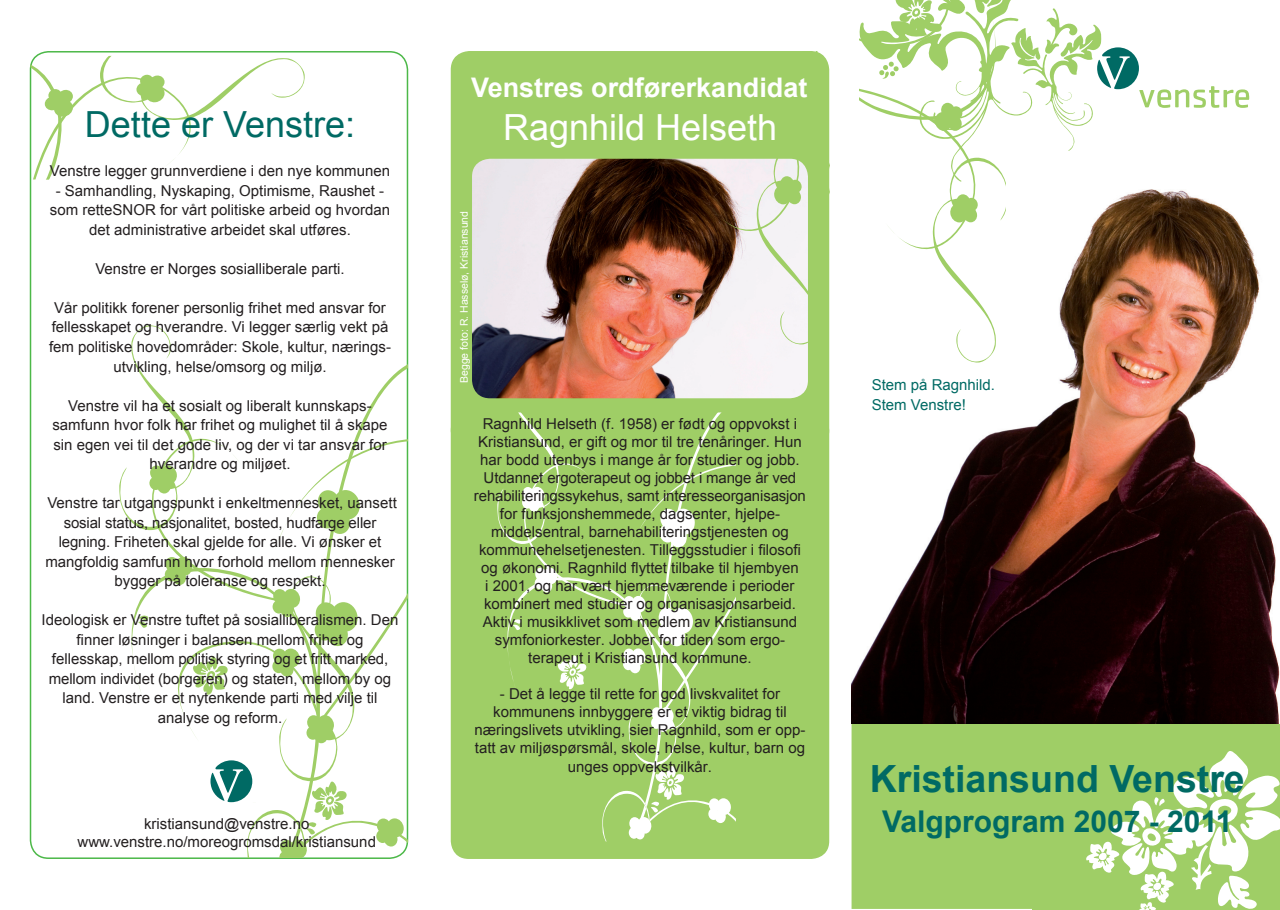
<style>
.page{position:relative;width:1280px;height:910px;background:#fff}
.page>*{position:absolute;margin:0;border:0;box-sizing:border-box;transform-origin:0 0}
.t1{font:700 37.5px "Arial";color:#006a64}
.t2{font:36px "Arial";color:#fff}
.t3{font:36px "Arial";color:#006a64}
.t4{font:700 30px "Arial";color:#006a64}
.t5{font:700 27px "Arial";color:#fff}
.t6{font:15px/18px "Arial";color:#231f20;text-align:center}
.t7{font:15px/19.5px "Arial";color:#006a64}
.t8{font:10.5px "Arial";color:#fff}
</style>
<div class="page">
<div style="left:851px;top:724px;width:429px;height:185px;background:#9fce66"></div>
<div style="left:451px;top:52px;width:377px;height:397px;background:#9fce66;border-radius:18px"></div>
<svg style="left:29px;top:55px;width:276px;height:129px"></svg>
<div style="left:451px;top:412px;width:378px;height:447px;background:#9fce66;border-radius:18px"></div>
<svg style="left:497px;top:412px;width:239px;height:430px"></svg>
<img style="left:473px;top:159px;width:335px;height:239px;border-radius:18px">
<svg style="left:696px;top:51px;width:133px;height:293px"></svg>
<div style="left:461px;top:78px;width:357px;height:33px;background:#9fce66"></div>
<svg style="left:119px;top:325px;width:288px;height:534px"></svg>
<img style="left:851px;top:244px;width:429px;height:480px">
<div style="left:1032px;top:746px;width:248px;height:164px;background:#9fce66"></div>
<svg style="left:1086px;top:751px;width:194px;height:159px"></svg>
<svg style="left:857px;top:0;width:392px;height:362px"></svg>
<h2 class="t3" style="left:85px;top:101px;width:272px">Dette er Venstre:</h2>
<p class="t6" style="left:50px;top:162px;width:342px">Venstre legger grunnverdiene i den nye kommunen</p>
<p class="t6" style="left:50px;top:181px;width:342px;line-height:19.5px">- Samhandling, Nyskaping, Optimisme, Raushet - som retteSNOR for vårt politiske arbeid og hvordan det administrative arbeidet skal utføres.</p>
<p class="t6" style="left:95px;top:260px;width:251px">Venstre er Norges sosialliberale parti.</p>
<p class="t6" style="left:49px;top:298px;width:343px;line-height:19.5px">Vår politikk forener personlig frihet med ansvar for fellesskapet og hverandre. Vi legger særlig vekt på fem politiske hovedområder: Skole, kultur, nærings&shy;utvikling, helse/omsorg og miljø.</p>
<p class="t6" style="left:52px;top:396px;width:337px;line-height:19.5px">Venstre vil ha et sosialt og liberalt kunnskaps&shy;samfunn hvor folk har frihet og mulighet til å skape sin egen vei til det gode liv, og der vi tar ansvar for hverandre og miljøet.</p>
<p class="t6" style="left:45px;top:493px;width:353px;line-height:19.5px">Venstre tar utgangspunkt i enkeltmennesket, uansett sosial status, nasjonalitet, bosted, hudfarge eller legning. Friheten skal gjelde for alle. Vi ønsker et mangfoldig samfunn hvor forhold mellom mennesker bygger på toleranse og respekt.</p>
<p class="t6" style="left:42px;top:610px;width:358px;line-height:19.5px">Ideologisk er Venstre tuftet på sosialliberalismen. Den finner løsninger i balansen mellom frihet og fellesskap, mellom politisk styring og et fritt marked, mellom individet (borgeren) og staten, mellom by og land. Venstre er et nytenkende parti med vilje til analyse og reform.</p>
<p class="t6" style="left:78px;top:815px;width:300px">kristiansund@venstre.no www.venstre.no/moreogromsdal/kristiansund</p>
<h3 class="t5" style="left:471px;top:70px;width:338px">Venstres ordførerkandidat</h3>
<p class="t8" style="left:457px;top:383px;width:174px;rotate:-90deg">Begge foto: R. Hasselø, Kristiansund</p>
<h2 class="t2" style="left:503px;top:104px;width:276px">Ragnhild Helseth</h2>
<p class="t6" style="left:474px;top:415px;width:333px">Ragnhild Helseth (f. 1958) er født og oppvokst i Kristiansund, er gift og mor til tre tenåringer. Hun har bodd utenbys i mange år for studier og jobb.<br>Utdannet ergoterapeut og jobbet i mange år ved rehabiliteringssykehus, samt interesseorganisasjon for funksjonshemmede, dagsenter, hjelpe&shy;middelsentral, barnehabiliteringstjenesten og kommunehelsetjenesten. Tilleggsstudier i filosofi og økonomi. Ragnhild flyttet tilbake til hjembyen<br>i 2001, og har vært hjemmeværende i perioder kombinert med studier og organisasjonsarbeid.<br>Aktiv i musikklivet som medlem av Kristiansund symfoniorkester. Jobber for tiden som ergo&shy;terapeut i Kristiansund kommune.</p>
<p class="t6" style="left:474px;top:685px;width:332px">- Det å legge til rette for god livskvalitet for kommunens innbyggere er et viktig bidrag til næringslivets utvikling, sier Ragnhild, som er opp&shy;tatt av miljøspørsmål, skole, helse, kultur, barn og</p>
<p class="t6" style="left:568px;top:758px;width:146px">unges oppvekstvilkår.</p>
<p class="t7" style="left:872px;top:375px;width:125px">Stem på Ragnhild.<br>Stem Venstre!</p>
<h1 class="t1" style="left:870px;top:754px;width:377px">Kristiansund Venstre</h1>
<h3 class="t4" style="left:882px;top:802px;width:352px">Valgprogram 2007 - 2011</h3>
</div>
